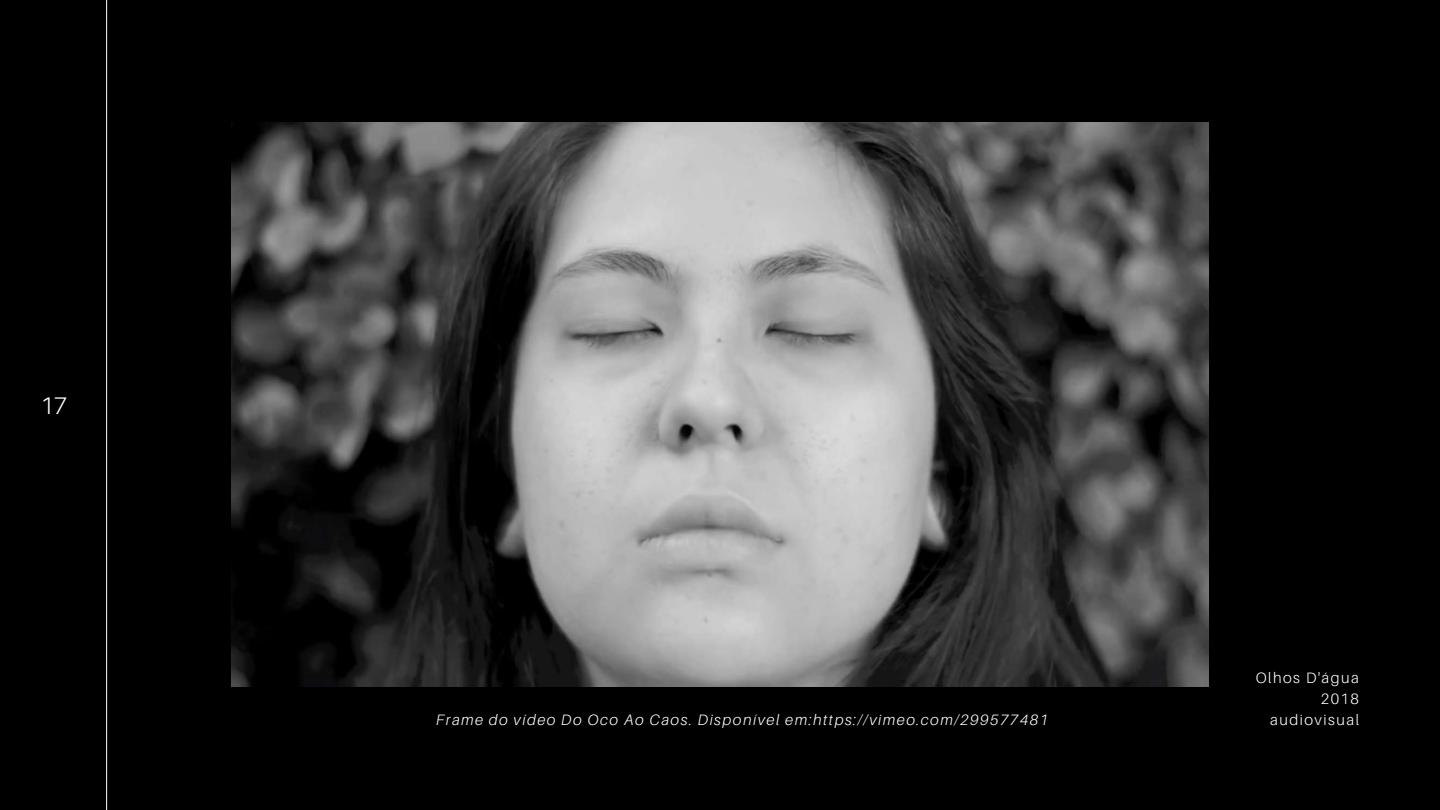
<style>
.page{position:relative;width:1440px;height:810px;background:#000}
.page>*{position:absolute;margin:0;border:0;box-sizing:border-box;transform-origin:0 0}
.t1{font:300 24px "Aileron";color:#fff}
.t2{font:italic 300 15px "Aileron";letter-spacing:.1em;color:#fff}
.t3{font:300 15px/21px "Aileron";letter-spacing:.1em;color:#fff;text-align:right}
</style>
<div class="page">
<hr style="left:106px;top:0;width:1px;height:810px;background:#fff">
<img style="left:232px;top:123px;width:976px;height:564px">
<h1 class="t1" style="left:40px;top:391px;width:28px">17</h1>
<p class="t3" style="left:1256px;top:667px;width:105px">Olhos D'água<br>2018</p>
<p class="t2" style="left:436px;top:711px;width:613px">Frame do vídeo Do Oco Ao Caos. Disponível em:https://vimeo.com/299577481</p>
<p class="t3" style="left:1270px;top:709px;width:90px">audiovisual</p>
</div>
